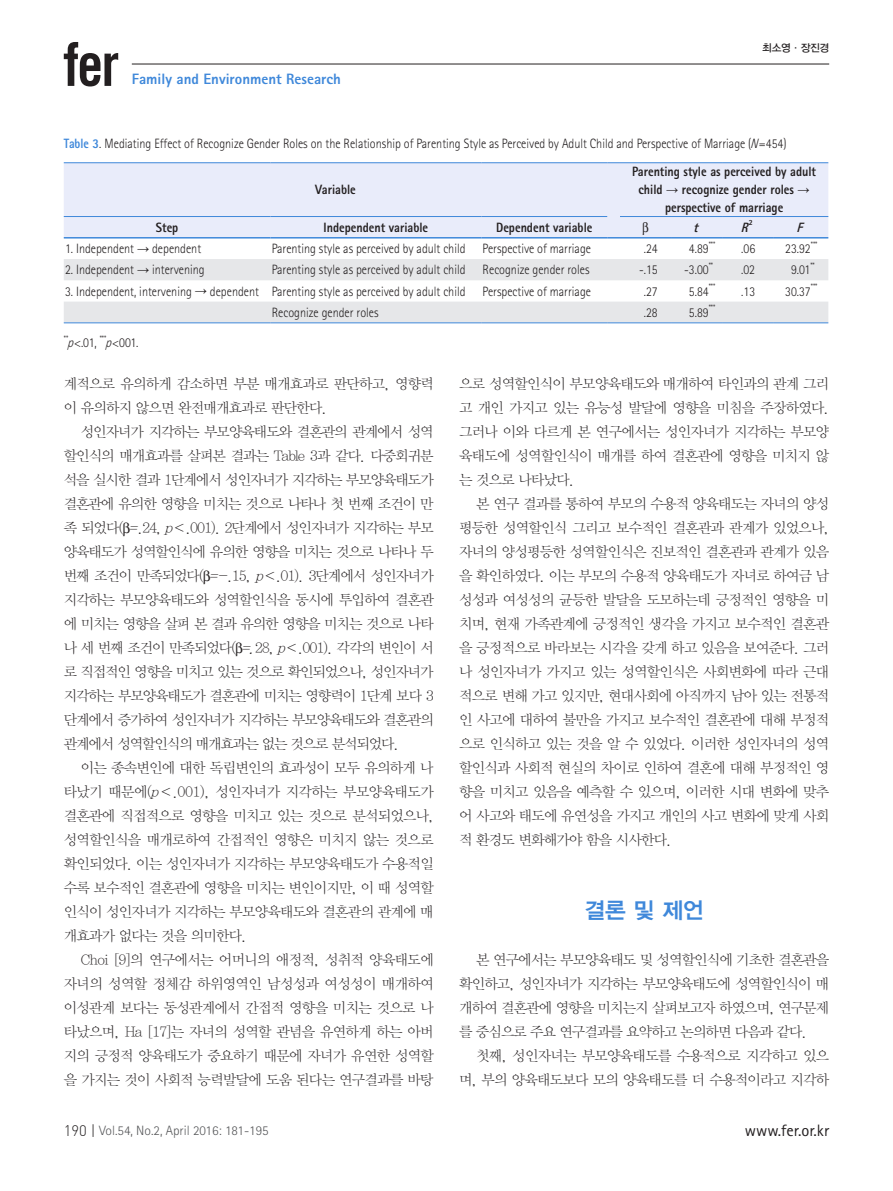
<style>
.page{position:relative;width:893px;height:1191px;background:#fff}
.page>*{position:absolute;margin:0;border:0;box-sizing:border-box;transform-origin:0 0}
._1__큰제목{font:22.5px "YDIYGO340";color:#3f88da}
.t1{font:16.5px "Rotis Sans Serif Std";color:#231f20}
.t2{font:800 15px "Rotis Sans Serif Std";color:#3f88da}
.본문{font:14.25px/24px "YDIY Mj O310";letter-spacing:-.05em;color:#231f20;text-align:justify}
.표{font:300 13.5px "Rotis Sans Serif Std";color:#231f20;scale:.9 1}
.표-2{font:300 13.5px "Rotis Sans Serif Std";color:#231f20;scale:.87 1}
.표-3{font:800 13.5px/18px "Rotis Sans Serif Std";color:#231f20;text-align:center;scale:.9 1}
.t3{font:300 13.5px "Rotis Sans Serif Std";color:#57585a}
.표-4{font:italic 800 13.5px "Rotis Sans Serif Std";color:#231f20;scale:.9 1}
.t4{font:10.5px "YDIYGO330";letter-spacing:-.025em;color:#231f20}
.표-5{font:300 7.8px "Rotis Sans Serif Std";color:#231f20;scale:.9 1}
.표-6{font:800 7.8px "Rotis Sans Serif Std";color:#231f20;scale:.9 1}
.s1{font-weight:800;color:#3f88da}
.s2{font-style:italic}
.s3{font-family:"Times New Roman";font-weight:400}
.s4{font-family:"Dinlig";font-weight:400;font-size:15px;color:#231f20}
</style>
<div class="page">
<hr style="left:132px;top:64px;width:697px;height:1px;background:#231f20">
<svg style="left:64px;top:42px;width:54px;height:44px"></svg>
<div style="left:64px;top:163px;width:764px;height:74px;background:#e9ecfa"></div>
<svg style="left:64px;top:238px;width:764px;height:1px"></svg>
<svg style="left:64px;top:259px;width:764px;height:63px;fill:#e6e7e9"></svg>
<hr style="left:64px;top:162px;width:206px;height:1px;background:#3f88da">
<hr style="left:270px;top:162px;width:211px;height:1px;background:#3f88da">
<hr style="left:481px;top:162px;width:126px;height:1px;background:#3f88da">
<svg style="left:607px;top:162px;width:13px;height:1px"></svg>
<hr style="left:620px;top:162px;width:51px;height:1px;background:#3f88da">
<hr style="left:671px;top:162px;width:51px;height:1px;background:#3f88da">
<hr style="left:722px;top:162px;width:51px;height:1px;background:#3f88da">
<hr style="left:773px;top:162px;width:55px;height:1px;background:#3f88da">
<hr style="left:64px;top:237px;width:206px;height:1px;background:#3f88da">
<hr style="left:270px;top:237px;width:211px;height:1px;background:#3f88da">
<hr style="left:481px;top:237px;width:126px;height:1px;background:#3f88da">
<svg style="left:607px;top:237px;width:13px;height:1px"></svg>
<hr style="left:620px;top:237px;width:51px;height:1px;background:#3f88da">
<hr style="left:671px;top:237px;width:51px;height:1px;background:#3f88da">
<hr style="left:722px;top:237px;width:51px;height:1px;background:#3f88da">
<hr style="left:773px;top:237px;width:55px;height:1px;background:#3f88da">
<hr style="left:64px;top:322px;width:206px;height:1px;background:#3f88da">
<hr style="left:270px;top:322px;width:211px;height:1px;background:#3f88da">
<hr style="left:481px;top:322px;width:126px;height:1px;background:#3f88da">
<svg style="left:607px;top:322px;width:13px;height:1px"></svg>
<hr style="left:620px;top:322px;width:51px;height:1px;background:#3f88da">
<hr style="left:671px;top:322px;width:51px;height:1px;background:#3f88da">
<hr style="left:722px;top:322px;width:51px;height:1px;background:#3f88da">
<hr style="left:773px;top:322px;width:55px;height:1px;background:#3f88da">
<hr style="left:64px;top:216px;width:206px;height:1px;background:#3f88da">
<hr style="left:270px;top:216px;width:211px;height:1px;background:#3f88da">
<hr style="left:481px;top:216px;width:126px;height:1px;background:#3f88da">
<hr style="left:620px;top:216px;width:51px;height:1px;background:#3f88da">
<hr style="left:671px;top:216px;width:51px;height:1px;background:#3f88da">
<hr style="left:722px;top:216px;width:51px;height:1px;background:#3f88da">
<hr style="left:773px;top:216px;width:55px;height:1px;background:#3f88da">
<svg style="left:643px;top:222px;width:5px;height:13px"></svg>
<p class="t2" style="left:132px;top:70px;width:211px">Family and Environment Research</p>
<p class="t4" style="left:762px;top:42px;width:68px">최소영·장진경</p>
<p class="표-2" style="left:64px;top:135px;width:832px"><span class="s1">Table 3</span>. Mediating Effect of Recognize Gender Roles on the Relationship of Parenting Style as Perceived by Adult Child and Perspective of Marriage (<span class="s2">N</span>=454)</p>
<p class="표-3" style="left:315px;top:180px;width:47px">Variable</p>
<p class="표-3" style="left:632px;top:162px;width:206px">Parenting style as perceived by adult child <span class="s3">→</span> recognize gender roles <span class="s3">→ </span>perspective of marriage</p>
<p class="표-3" style="left:156px;top:218px;width:27px">Step</p>
<p class="표-3" style="left:324px;top:218px;width:118px">Independent variable</p>
<p class="표-3" style="left:496px;top:218px;width:108px">Dependent variable</p>
<p class="표-4" style="left:693px;top:219px;width:12px">t</p>
<p class="표-4" style="left:741px;top:219px;width:14px">R</p>
<p class="표-6" style="left:749px;top:218px;width:6px">2</p>
<p class="표-4" style="left:796px;top:219px;width:13px">F</p>
<p class="표" style="left:65px;top:241px;width:153px">1. Independent <span class="s3">→</span> dependent</p>
<p class="표" style="left:272px;top:241px;width:217px">Parenting style as perceived by adult child</p>
<p class="표" style="left:483px;top:241px;width:122px">Perspective of marriage</p>
<p class="표" style="left:644px;top:241px;width:17px">.24</p>
<p class="표" style="left:689px;top:241px;width:23px">4.89</p>
<p class="표-5" style="left:709px;top:239px;width:9px">***</p>
<p class="표-5" style="left:811px;top:239px;width:9px">***</p>
<p class="표" style="left:741px;top:241px;width:17px">.06</p>
<p class="표" style="left:785px;top:241px;width:30px">23.92</p>
<p class="표-5" style="left:709px;top:261px;width:6px">**</p>
<p class="표" style="left:65px;top:262px;width:157px">2. Independent <span class="s3">→</span> intervening</p>
<p class="표" style="left:272px;top:262px;width:217px">Parenting style as perceived by adult child</p>
<p class="표" style="left:483px;top:262px;width:120px">Recognize gender roles</p>
<p class="표" style="left:639px;top:262px;width:22px">-.15</p>
<p class="표" style="left:684px;top:262px;width:29px">-3.00</p>
<p class="표-5" style="left:709px;top:282px;width:9px">***</p>
<p class="표" style="left:65px;top:283px;width:217px">3. Independent, intervening <span class="s3">→</span> dependent</p>
<p class="표" style="left:272px;top:283px;width:217px">Parenting style as perceived by adult child</p>
<p class="표" style="left:483px;top:283px;width:122px">Perspective of marriage</p>
<p class="표" style="left:644px;top:283px;width:17px">.27</p>
<p class="표" style="left:689px;top:283px;width:23px">5.84</p>
<p class="표-5" style="left:64px;top:334px;width:6px">**</p>
<p class="표" style="left:67px;top:335px;width:35px"><span class="s2">p</span>&lt;.01,</p>
<p class="표-5" style="left:100px;top:334px;width:9px">***</p>
<p class="표" style="left:105px;top:335px;width:39px"><span class="s2">p</span>&lt;001.</p>
<p class="표-5" style="left:709px;top:303px;width:9px">***</p>
<p class="표" style="left:272px;top:304px;width:120px">Recognize gender roles</p>
<p class="표" style="left:644px;top:304px;width:17px">.28</p>
<p class="표" style="left:689px;top:304px;width:23px">5.89</p>
<p class="표-5" style="left:810px;top:261px;width:6px">**</p>
<p class="표" style="left:741px;top:262px;width:17px">.02</p>
<p class="표" style="left:791px;top:262px;width:23px">9.01</p>
<p class="표-5" style="left:811px;top:282px;width:9px">***</p>
<p class="표" style="left:741px;top:283px;width:17px">.13</p>
<p class="표" style="left:785px;top:283px;width:30px">30.37</p>
<p class="본문" style="left:64px;top:372px;width:371px">계적으로 유의하게 감소하면 부분 매개효과로 판단하고, 영향력 이 유의하지 않으면 완전매개효과로 판단한다.</p>
<p class="본문" style="left:64px;top:420px;width:372px;text-indent:17px">성인자녀가 지각하는 부모양육태도와 결혼관의 관계에서 성역 할인식의 매개효과를 살펴본 결과는 Table 3과 같다. 다중회귀분 석을 실시한 결과 1단계에서 성인자녀가 지각하는 부모양육태도가 결혼관에 유의한 영향을 미치는 것으로 나타나 첫 번째 조건이 만 족 되었다( <span class="s2">=</span>.24, <span class="s2">p</span>＜.001). 2단계에서 성인자녀가 지각하는 부모 양육태도가 성역할인식에 유의한 영향을 미치는 것으로 나타나 두 번째 조건이 만족되었다( <span class="s2">=</span>-.15, <span class="s2">p</span>＜.01). 3단계에서 성인자녀가 지각하는 부모양육태도와 성역할인식을 동시에 투입하여 결혼관 에 미치는 영향을 살펴 본 결과 유의한 영향을 미치는 것으로 나타 나 세 번째 조건이 만족되었다( <span class="s2">=.</span>28, <span class="s2">p</span>＜.001). 각각의 변인이 서 로 직접적인 영향을 미치고 있는 것으로 확인되었으나, 성인자녀가 지각하는 부모양육태도가 결혼관에 미치는 영향력이 1단계 보다 3 단계에서 증가하여 성인자녀가 지각하는 부모양육태도와 결혼관의 관계에서 성역할인식의 매개효과는 없는 것으로 분석되었다.</p>
<p class="본문" style="left:64px;top:756px;width:371px;text-indent:17px">이는 종속변인에 대한 독립변인의 효과성이 모두 유의하게 나 타났기 때문에(<span class="s2">p</span>＜.001), 성인자녀가 지각하는 부모양육태도가 결혼관에 직접적으로 영향을 미치고 있는 것으로 분석되었으나, 성역할인식을 매개로하여 간접적인 영향은 미치지 않는 것으로 확인되었다. 이는 성인자녀가 지각하는 부모양육태도가 수용적일 수록 보수적인 결혼관에 영향을 미치는 변인이지만, 이 때 성역할 인식이 성인자녀가 지각하는 부모양육태도와 결혼관의 관계에 매 개효과가 없다는 것을 의미한다.</p>
<p class="본문" style="left:64px;top:948px;width:371px;text-indent:17px">Choi [9]의 연구에서는 어머니의 애정적, 성취적 양육태도에 자녀의 성역할 정체감 하위영역인 남성성과 여성성이 매개하여 이성관계 보다는 동성관계에서 간접적 영향을 미치는 것으로 나 타났으며, Ha [17]는 자녀의 성역할 관념을 유연하게 하는 아버 지의 긍정적 양육태도가 중요하기 때문에 자녀가 유연한 성역할 을 가지는 것이 사회적 능력발달에 도움 된다는 연구결과를 바탕</p>
<p class="t3" style="left:64px;top:1123px;width:206px"><span class="s4">190 |</span> Vol.54, No.2, April 2016: 181-195</p>
<p class="본문" style="left:459px;top:372px;width:371px">으로 성역할인식이 부모양육태도와 매개하여 타인과의 관계 그리 고 개인 가지고 있는 유능성 발달에 영향을 미침을 주장하였다. 그러나 이와 다르게 본 연구에서는 성인자녀가 지각하는 부모양 육태도에 성역할인식이 매개를 하여 결혼관에 영향을 미치지 않 는 것으로 나타났다.</p>
<p class="본문" style="left:459px;top:492px;width:371px;text-indent:17px">본 연구 결과를 통하여 부모의 수용적 양육태도는 자녀의 양성 평등한 성역할인식 그리고 보수적인 결혼관과 관계가 있었으나, 자녀의 양성평등한 성역할인식은 진보적인 결혼관과 관계가 있음 을 확인하였다. 이는 부모의 수용적 양육태도가 자녀로 하여금 남 성성과 여성성의 균등한 발달을 도모하는데 긍정적인 영향을 미 치며, 현재 가족관계에 긍정적인 생각을 가지고 보수적인 결혼관 을 긍정적으로 바라보는 시각을 갖게 하고 있음을 보여준다. 그러 나 성인자녀가 가지고 있는 성역할인식은 사회변화에 따라 근대 적으로 변해 가고 있지만, 현대사회에 아직까지 남아 있는 전통적 인 사고에 대하여 불만을 가지고 보수적인 결혼관에 대해 부정적 으로 인식하고 있는 것을 알 수 있었다. 이러한 성인자녀의 성역 할인식과 사회적 현실의 차이로 인하여 결혼에 대해 부정적인 영 향을 미치고 있음을 예측할 수 있으며, 이러한 시대 변화에 맞추 어 사고와 태도에 유연성을 가지고 개인의 사고 변화에 맞게 사회 적 환경도 변화해가야 함을 시사한다.</p>
<p class="_1__큰제목" style="left:585px;top:897px;width:121px">결론 및 제언</p>
<p class="본문" style="left:459px;top:948px;width:371px;text-indent:17px">본 연구에서는 부모양육태도 및 성역할인식에 기초한 결혼관을 확인하고, 성인자녀가 지각하는 부모양육태도에 성역할인식이 매 개하여 결혼관에 영향을 미치는지 살펴보고자 하였으며, 연구문제 를 중심으로 주요 연구결과를 요약하고 논의하면 다음과 같다.</p>
<p class="본문" style="left:459px;top:1044px;width:371px;text-align:right">첫째, 성인자녀는 부모양육태도를 수용적으로 지각하고 있으 며, 부의 양육태도보다 모의 양육태도를 더 수용적이라고 지각하</p>
<p class="t1" style="left:745px;top:1120px;width:86px">www.fer.or.kr</p>
</div>
